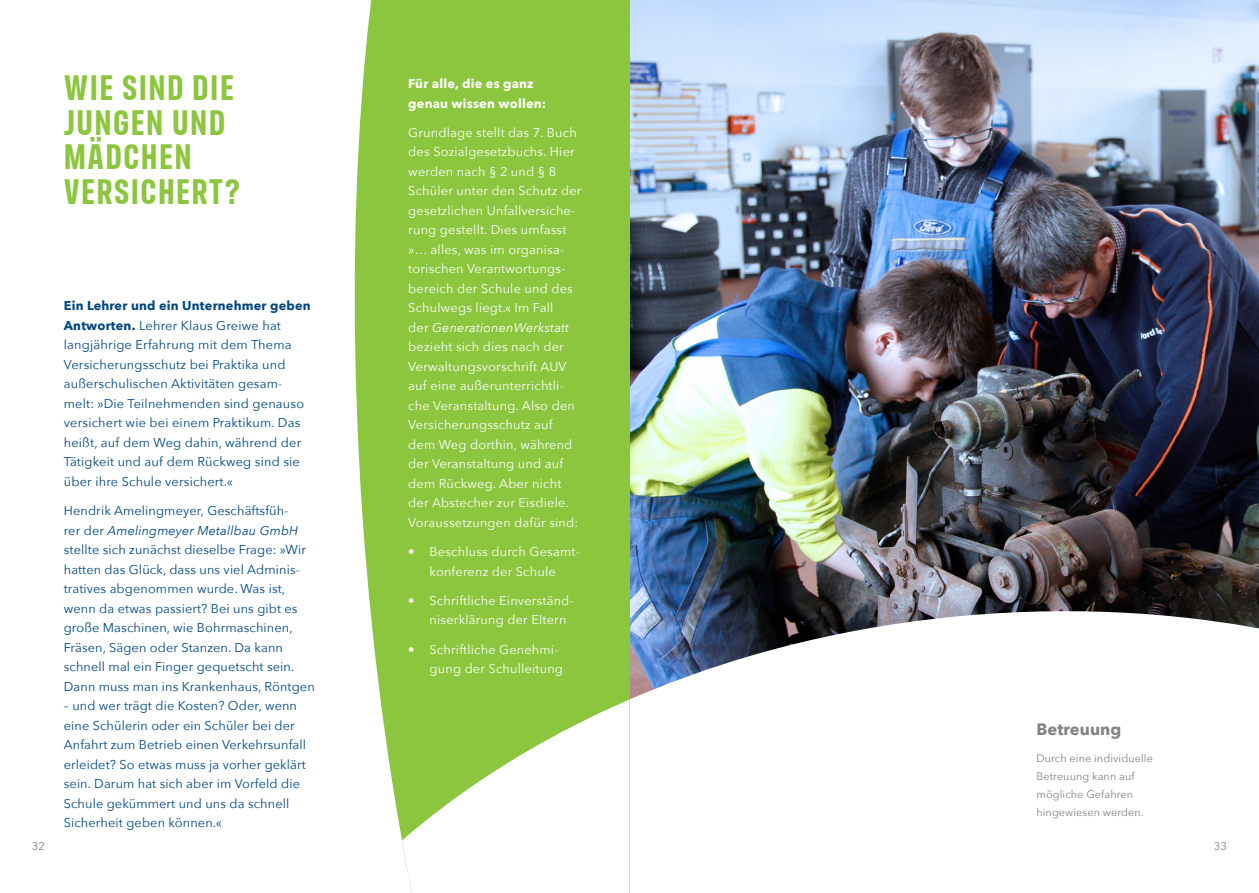
<style>
.page{position:relative;width:1259px;height:893px;background:#fff}
.page>*{position:absolute;margin:0;border:0;box-sizing:border-box;transform-origin:0 0}
.t1{font:700 36px/34.5px "FS Industrie Cd";letter-spacing:.04em;color:#8bc63e}
.t2{font:700 16.5px "Avenir Next";letter-spacing:.005em;color:#808285}
.t3{font:12.75px/19.5px "Avenir Next";letter-spacing:.01em;color:#004680}
.t4{font:12.75px/19.5px "Avenir Next";letter-spacing:.015em;color:#fff}
.t5{font:700 12.75px/19.5px "Avenir Next";letter-spacing:.015em;color:#fff}
.t6{font:11.25px "Avenir Next";color:#808285}
.t7{font:10.8px/18px "Avenir Next";letter-spacing:.01em;color:#808285}
.s1{font-weight:700}
.s2{font-style:italic}
</style>
<div class="page">
<img style="left:629px;top:0;width:630px;height:576px">
<svg style="left:629px;top:576px;width:630px;height:317px"></svg>
<div style="left:354px;top:0;width:275px;height:576px;background:#8bc63e"></div>
<svg style="left:367px;top:576px;width:262px;height:317px;fill:#8bc63e"></svg>
<h1 class="t1" style="left:64px;top:70px;width:177px">WIE SIND DIE<br>JUNGEN UND<br>MÄDCHEN<br>VERSICHERT?</h1>
<p class="t3" style="left:64px;top:296px;width:248px"><span class="s1">Ein Lehrer und ein Unternehmer geben Antworten.</span> Lehrer Klaus Greiwe hat langjährige Erfahrung mit dem Thema Versicherungsschutz bei Praktika und außerschulischen Aktivitäten gesam&shy;melt: »Die Teilnehmenden sind genauso versichert wie bei einem Praktikum. Das heißt, auf dem Weg dahin, während der Tätigkeit und auf dem Rückweg sind sie über ihre Schule versichert.«</p>
<p class="t3" style="left:64px;top:500px;width:252px">Hendrik Amelingmeyer, Geschäftsfüh-<br>rer der <span class="s2">Amelingmeyer Metallbau GmbH </span>stellte sich zunächst dieselbe Frage: »Wir hatten das Glück, dass uns viel Adminis&shy;tratives abgenommen wurde. Was ist, wenn da etwas passiert? Bei uns gibt es große Maschinen, wie Bohrmaschinen, Fräsen, Sägen oder Stanzen. Da kann schnell mal ein Finger gequetscht sein.<br>Dann muss man ins Krankenhaus, Röntgen</p>
<p class="t3" style="left:64px;top:695px;width:244px">– und wer trägt die Kosten? Oder, wenn eine Schülerin oder ein Schüler bei der Anfahrt zum Betrieb einen Verkehrsunfall erleidet? So etwas muss ja vorher geklärt sein. Darum hat sich aber im Vorfeld die Schule gekümmert und uns da schnell Sicherheit geben können.«</p>
<p class="t5" style="left:408px;top:74px;width:139px">Für alle, die es ganz genau wissen wollen:</p>
<p class="t4" style="left:408px;top:122px;width:175px">Grundlage stellt das 7. Buch des Sozialgesetzbuchs. Hier werden nach § 2 und § 8<br>Schüler unter den Schutz der gesetzlichen Unfallversiche&shy;rung gestellt. Dies umfasst »… alles, was im organisa&shy;torischen Verantwortungs&shy;bereich der Schule und des<br>Schulwegs liegt.« Im Fall<br>der <span class="s2">GenerationenWerkstatt </span>bezieht sich dies nach der<br>Verwaltungsvorschrift AUV auf eine außerunterrichtli&shy;che Veranstaltung. Also den<br>Versicherungsschutz auf dem Weg dorthin, während der Veranstaltung und auf dem Rückweg. Aber nicht der Abstecher zur Eisdiele.<br>Voraussetzungen dafür sind:</p>
<p class="t4" style="left:408px;top:541px;width:173px;text-align:center">• Beschluss durch Gesamt&shy;konferenz der Schule</p>
<p class="t4" style="left:429px;top:590px;width:146px;text-indent:-21px">• Schriftliche Einverständ&shy;niserklärung der Eltern</p>
<p class="t4" style="left:429px;top:639px;width:135px;text-indent:-21px">• Schriftliche Genehmi&shy;gung der Schulleitung</p>
<p class="t2" style="left:1036px;top:715px;width:86px">Betreuung</p>
<p class="t7" style="left:1036px;top:748px;width:118px">Durch eine individuelle<br>Betreuung kann auf mögliche Gefahren hingewiesen werden.</p>
<p class="t6" style="left:32px;top:836px;width:15px">32</p>
<p class="t6" style="left:1214px;top:836px;width:15px">33</p>
</div>
